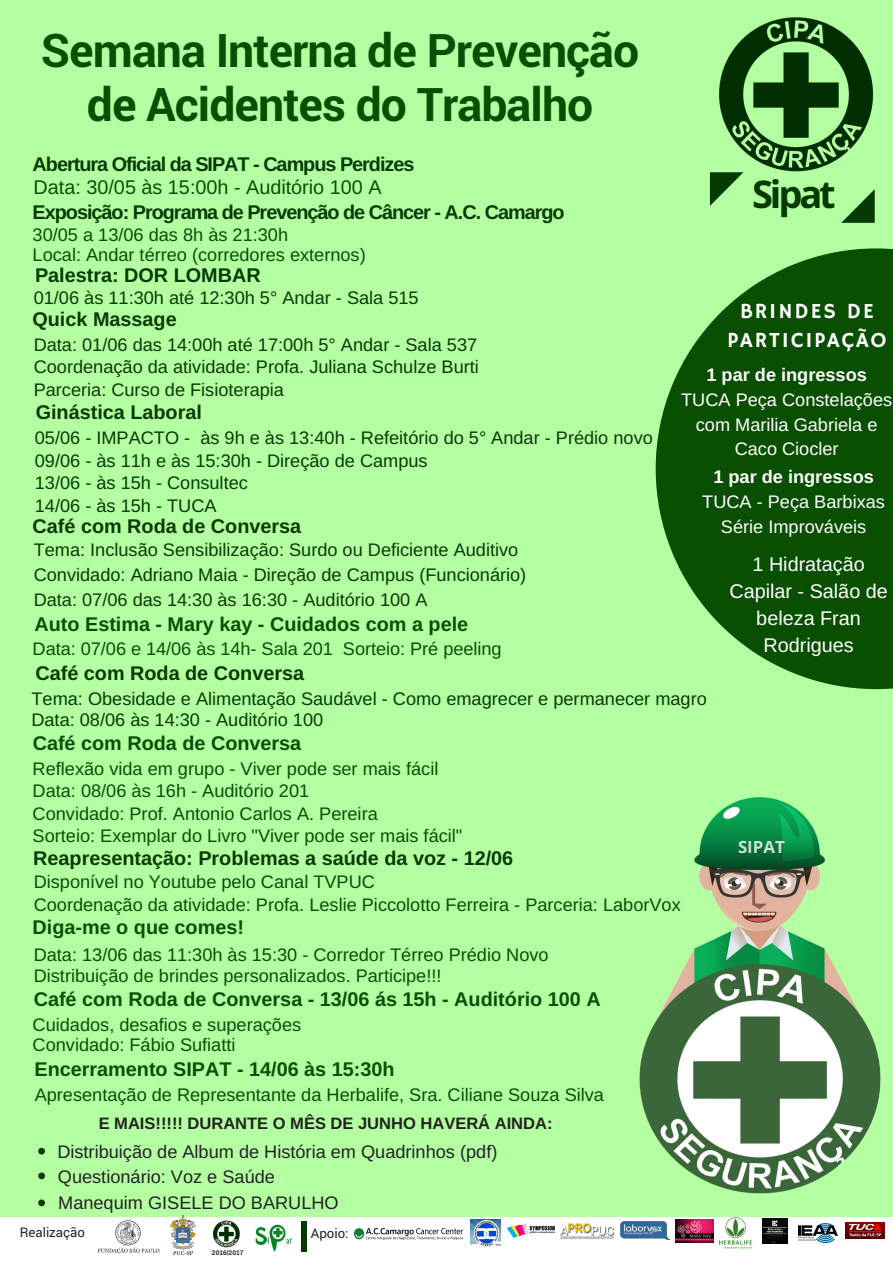
<style>
.page{position:relative;width:893px;height:1263px;background:#fff}
.page>*{position:absolute;margin:0;border:0;box-sizing:border-box;transform-origin:0 0}
.t1{font:700 46.35px/54px "Roboto";letter-spacing:-.02em;color:#084f02;text-align:center}
.t2{font:700 38.1px "Open Sans";letter-spacing:-.085em;color:#063a01}
.t3{font:21.45px/29.2px "Hammersmith One";letter-spacing:.09em;color:#fff;text-align:center}
.t4{font:700 19.8px "Arimo";color:#084f02}
.t5{font:700 19.8px "Arimo";color:#063a01}
.t6{font:700 19.8px "Arimo";letter-spacing:-.05em;color:#063a01}
.t7{font:19.8px/27px "Arimo";color:#fff;text-align:center}
.t8{font:19.8px "Arimo";color:#084f02}
.t9{font:18.15px/22.5px "Arimo";color:#084f02}
.t10{font:18.15px/22.5px "Arimo";color:#063a01}
.t11{font:18.15px/25.3px "Arimo";color:#222}
.t12{font:18.15px/24.8px "Arimo";color:#fff;text-align:center}
.t13{font:700 18.15px "Arimo";color:#fff}
.t14{font:700 16.8px "Open Sans";color:#fff}
.t15{font:700 16.5px "Arimo";color:#222}
.t16{font:13.2px "Roboto";color:#222}
.t17{font:700 6.75px "Arimo";color:#222}
</style>
<div class="page">
<div style="left:0;top:0;width:892px;height:1216px;background:#b5ffa3"></div>
<img style="left:709px;top:17px;width:166px;height:192px">
<svg style="left:710px;top:172px;width:33px;height:34px"></svg>
<svg style="left:841px;top:189px;width:33px;height:34px"></svg>
<img style="left:170px;top:1215px;width:27px;height:41px">
<img style="left:98px;top:1221px;width:62px;height:32px">
<img style="left:208px;top:1216px;width:37px;height:32px">
<img style="left:595px;top:797px;width:297px;height:447px">
<svg style="left:655px;top:248px;width:237px;height:441px;fill:#084f02"></svg>
<svg style="left:38px;top:1148px;width:7px;height:6px"></svg>
<svg style="left:38px;top:1172px;width:7px;height:7px"></svg>
<svg style="left:38px;top:1199px;width:7px;height:7px"></svg>
<div style="left:301px;top:1221px;width:6px;height:30px;background:#063a01"></div>
<img style="left:676px;top:1220px;width:37px;height:22px">
<img style="left:762px;top:1218px;width:25px;height:25px">
<img style="left:798px;top:1223px;width:39px;height:19px">
<img style="left:845px;top:1222px;width:39px;height:17px">
<img style="left:715px;top:1213px;width:40px;height:36px">
<img style="left:255px;top:1224px;width:37px;height:28px">
<img style="left:354px;top:1229px;width:108px;height:11px">
<img style="left:554px;top:1221px;width:165px;height:20px">
<img style="left:470px;top:1220px;width:30px;height:27px">
<img style="left:507px;top:1216px;width:47px;height:23px">
<h1 class="t1" style="left:41px;top:22px;width:600px">Semana Interna de Prevenção de Acidentes do Trabalho</h1>
<p class="t6" style="left:33px;top:153px;width:383px">Abertura Oficial da SIPAT - Campus Perdizes</p>
<p class="t8" style="left:34px;top:177px;width:349px">Data: 30/05 às 15:00h - Auditório 100 A</p>
<p class="t6" style="left:33px;top:201px;width:533px">Exposição: Programa de Prevenção de Câncer - A.C. Camargo</p>
<p class="t9" style="left:33px;top:224px;width:334px;line-height:20.2px">30/05 a 13/06 das 8h às 21:30h<br>Local: Andar térreo (corredores externos)</p>
<p class="t5" style="left:35px;top:264px;width:227px">Palestra: DOR LOMBAR</p>
<p class="t10" style="left:34px;top:287px;width:386px">01/06 às 11:30h até 12:30h 5° Andar - Sala 515</p>
<p class="t5" style="left:32px;top:308px;width:146px">Quick Massage</p>
<p class="t10" style="left:34px;top:333px;width:446px;text-align:justify">Data: 01/06 das 14:00h até 17:00h 5° Andar - Sala 537<br>Coordenação da atividade: Profa. Juliana Schulze Burti Parceria: Curso de Fisioterapia</p>
<p class="t5" style="left:36px;top:401px;width:168px">Ginástica Laboral</p>
<p class="t10" style="left:35px;top:427px;width:619px">05/06 - IMPACTO - às 9h e às 13:40h - Refeitório do 5° Andar - Prédio novo 09/06 - às 11h e às 15:30h - Direção de Campus<br>13/06 - às 15h - Consultec<br>14/06 - às 15h - TUCA</p>
<p class="t5" style="left:33px;top:515px;width:270px">Café com Roda de Conversa</p>
<p class="t10" style="left:34px;top:538px;width:494px;line-height:24.8px">Tema: Inclusão Sensibilização: Surdo ou Deficiente Auditivo<br>Convidado: Adriano Maia - Direção de Campus (Funcionário)<br>Data: 07/06 das 14:30 às 16:30 - Auditório 100 A</p>
<p class="t4" style="left:34px;top:613px;width:435px">Auto Estima - Mary kay - Cuidados com a pele</p>
<p class="t9" style="left:33px;top:638px;width:470px">Data: 07/06 e 14/06 às 14h- Sala 201 Sorteio: Pré peeling</p>
<h2 class="t2" style="left:752px;top:167px;width:85px">Sipat</h2>
<p class="t3" style="left:727px;top:298px;width:160px">BRINDES DE<br>PARTICIPAÇÃO</p>
<p class="t13" style="left:706px;top:365px;width:162px">1 par de ingressos</p>
<p class="t12" style="left:681px;top:387px;width:212px">TUCA Peça Constelações com Marilia Gabriela e<br>Caco Ciocler</p>
<p class="t13" style="left:713px;top:467px;width:162px">1 par de ingressos</p>
<p class="t12" style="left:702px;top:489px;width:184px">TUCA - Peça Barbixas<br>Série Improváveis</p>
<p class="t7" style="left:729px;top:551px;width:160px">1 Hidratação<br>Capilar - Salão de beleza Fran<br>Rodrigues</p>
<p class="t5" style="left:35px;top:662px;width:270px">Café com Roda de Conversa</p>
<p class="t10" style="left:31px;top:687px;width:677px">Tema: Obesidade e Alimentação Saudável - Como emagrecer e permanecer magro</p>
<p class="t10" style="left:31px;top:709px;width:293px">Data: 08/06 às 14:30 - Auditório 100</p>
<p class="t4" style="left:33px;top:732px;width:270px">Café com Roda de Conversa</p>
<p class="t9" style="left:33px;top:757px;width:431px">Reflexão vida em grupo - Viver pode ser mais fácil Data: 08/06 às 16h - Auditório 201<br>Convidado: Prof. Antonio Carlos A. Pereira<br>Sorteio: Exemplar do Livro "Viver pode ser mais fácil"</p>
<p class="t5" style="left:33px;top:846px;width:481px">Reapresentação: Problemas a saúde da voz - 12/06</p>
<p class="t9" style="left:34px;top:871px;width:648px">Disponível no Youtube pelo Canal TVPUC<br>Coordenação da atividade: Profa. Leslie Piccolotto Ferreira - Parceria: LaborVox</p>
<p class="t4" style="left:33px;top:916px;width:213px">Diga-me o que comes!</p>
<p class="t9" style="left:34px;top:944px;width:516px;line-height:21.3px">Data: 13/06 das 11:30h às 15:30 - Corredor Térreo Prédio Novo<br>Distribuição de brindes personalizados. Participe!!!</p>
<p class="t4" style="left:34px;top:988px;width:568px">Café com Roda de Conversa - 13/06 ás 15h - Auditório 100 A</p>
<p class="t9" style="left:33px;top:1014px;width:270px;line-height:20.2px">Cuidados, desafios e superações<br>Convidado: Fábio Sufiatti</p>
<p class="t4" style="left:34px;top:1058px;width:361px">Encerramento SIPAT - 14/06 às 15:30h</p>
<p class="t9" style="left:35px;top:1083px;width:571px">Apresentação de Representante da Herbalife, Sra. Ciliane Souza Silva</p>
<p class="t15" style="left:99px;top:1114px;width:455px">E MAIS!!!!! DURANTE O MÊS DE JUNHO HAVERÁ AINDA:</p>
<p class="t11" style="left:57px;top:1139px;width:441px">Distribuição de Album de História em Quadrinhos (pdf)<br>Questionário: Voz e Saúde<br>Manequim GISELE DO BARULHO</p>
<p class="t16" style="left:20px;top:1223px;width:67px">Realização</p>
<p class="t17" style="left:212px;top:1248px;width:33px">2016/2017</p>
<p class="t16" style="left:311px;top:1224px;width:39px">Apoio:</p>
<p class="t14" style="left:738px;top:835px;width:48px">SIPAT</p>
</div>
